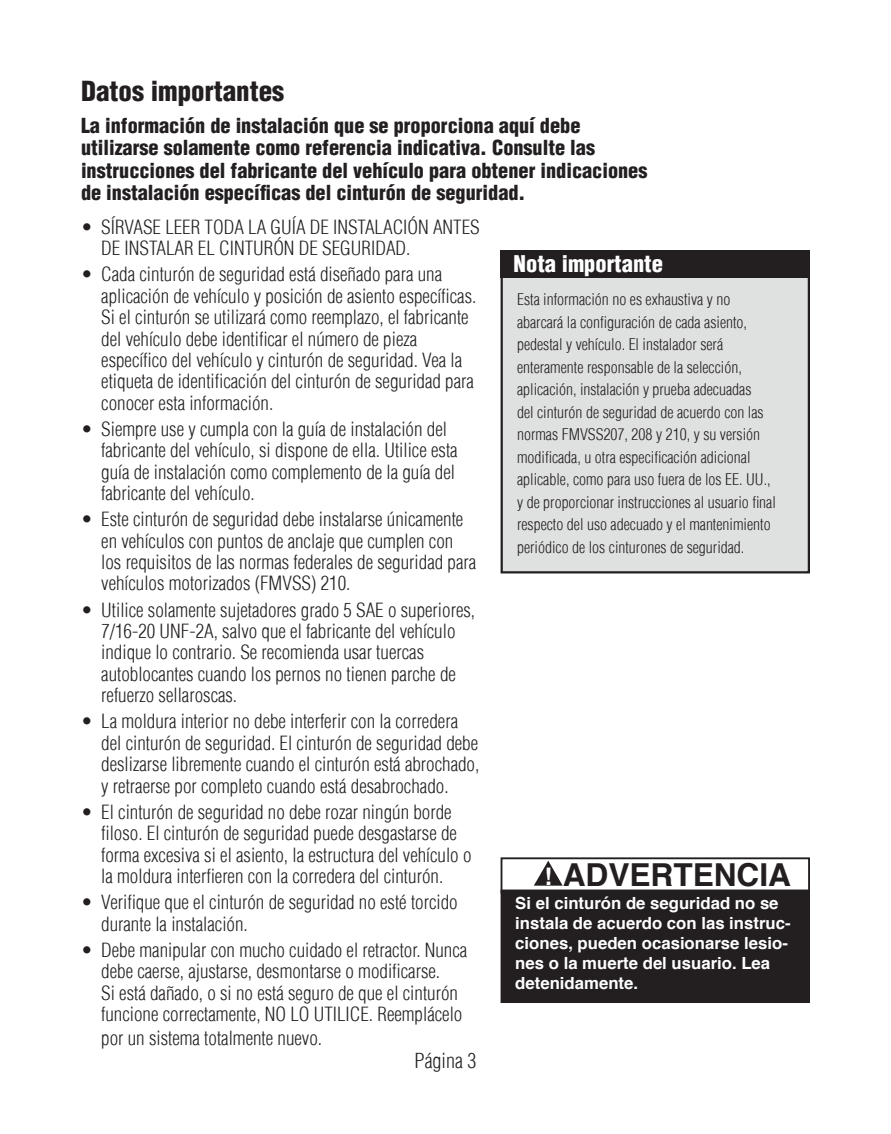
<style>
.page{position:relative;width:891px;height:1134px;background:#fff}
.page>*{position:absolute;margin:0;border:0;box-sizing:border-box;transform-origin:0 0}
.t1{font:700 31.72px "Helvetica";color:#231f20}
.t2{font:900 condensed 27px "Helvetica LT";color:#231f20}
.t3{font:700 24.07px "Helvetica";color:#fff}
.t4{font:900 condensed 22.5px "Helvetica LT";color:#fff}
.t5{font:900 condensed 20.25px/22.5px "Helvetica LT";color:#231f20}
.t6{font:300 condensed 20.25px "Helvetica LT";color:#231f20}
.t7{font:300 condensed 19.12px/21.4px "Helvetica LT";color:#231f20}
.t8{font:700 16.65px/20px "Helvetica";color:#fff}
.t9{font:300 condensed 15.75px/22.5px "Helvetica LT";color:#231f20}
</style>
<div class="page">
<div style="left:502px;top:276px;width:307px;height:296px;background:#dfe0e0"></div>
<div style="left:501px;top:275px;width:309px;height:298px;border:2px solid #231f20"></div>
<div style="left:501px;top:250px;width:309px;height:28px;background:#231f20"></div>
<svg style="left:534px;top:860px;width:29px;height:26px"></svg>
<div style="left:502px;top:890px;width:307px;height:112px;background:#231f20"></div>
<div style="left:501px;top:890px;width:309px;height:113px;border:2px solid #231f20"></div>
<div style="left:501px;top:857px;width:309px;height:37px;border:2px solid #231f20"></div>
<h2 class="t2" style="left:81px;top:74px;width:205px">Datos importantes</h2>
<p class="t5" style="left:81px;top:114px;width:568px">La información de instalación que se proporciona aquí debe utilizarse solamente como referencia indicativa. Consulte las instrucciones del fabricante del vehículo para obtener indicaciones de instalación específicas del cinturón de seguridad.</p>
<p class="t7" style="left:101px;top:216px;width:380px;text-indent:-20px">• SÍRVASE LEER TODA LA GUÍA DE INSTALACIÓN ANTES<br>DE INSTALAR EL CINTURÓN DE SEGURIDAD.</p>
<p class="t7" style="left:101px;top:264px;width:377px;text-indent:-20px">• Cada cinturón de seguridad está diseñado para una aplicación de vehículo y posición de asiento específicas.<br>Si el cinturón se utilizará como reemplazo, el fabricante del vehículo debe identificar el número de pieza específico del vehículo y cinturón de seguridad. Vea la etiqueta de identificación del cinturón de seguridad para conocer esta información.</p>
<p class="t7" style="left:101px;top:418px;width:358px;text-indent:-20px">• Siempre use y cumpla con la guía de instalación del fabricante del vehículo, si dispone de ella. Utilice esta guía de instalación como complemento de la guía del fabricante del vehículo.</p>
<p class="t7" style="left:101px;top:509px;width:376px;text-indent:-20px">• Este cinturón de seguridad debe instalarse únicamente en vehículos con puntos de anclaje que cumplen con los requisitos de las normas federales de seguridad para vehículos motorizados (FMVSS) 210.</p>
<p class="t7" style="left:101px;top:599px;width:375px;text-indent:-20px">• Utilice solamente sujetadores grado 5 SAE o superiores, 7/16-20 UNF-2A, salvo que el fabricante del vehículo indique lo contrario. Se recomienda usar tuercas autoblocantes cuando los pernos no tienen parche de refuerzo sellaroscas.</p>
<p class="t7" style="left:101px;top:711px;width:380px;text-indent:-20px">• La moldura interior no debe interferir con la corredera del cinturón de seguridad. El cinturón de seguridad debe deslizarse libremente cuando el cinturón está abrochado, y retraerse por completo cuando está desabrochado.</p>
<p class="t7" style="left:101px;top:801px;width:372px;text-indent:-20px">• El cinturón de seguridad no debe rozar ningún borde filoso. El cinturón de seguridad puede desgastarse de forma excesiva si el asiento, la estructura del vehículo o la moldura interfieren con la corredera del cinturón.</p>
<p class="t7" style="left:101px;top:892px;width:358px;text-indent:-20px">• Verifique que el cinturón de seguridad no esté torcido durante la instalación.</p>
<p class="t7" style="left:101px;top:939px;width:368px;text-indent:-20px">• Debe manipular con mucho cuidado el retractor. Nunca debe caerse, ajustarse, desmontarse o modificarse.<br>Si está dañado, o si no está seguro de que el cinturón funcione correctamente, NO LO UTILICE. Reemplácelo</p>
<p class="t7" style="left:101px;top:1028px;width:222px">por un sistema totalmente nuevo.</p>
<p class="t4" style="left:514px;top:250px;width:151px">Nota importante</p>
<p class="t9" style="left:517px;top:288px;width:260px">Esta información no es exhaustiva y no abarcará la configuración de cada asiento, pedestal y vehículo. El instalador será enteramente responsable de la selección, aplicación, instalación y prueba adecuadas<br>del cinturón de seguridad de acuerdo con las normas FMVSS207, 208 y 210, y su versión modificada, u otra especificación adicional aplicable, como para uso fuera de los EE. UU., y de proporcionar instrucciones al usuario final respecto del uso adecuado y el mantenimiento periódico de los cinturones de seguridad.</p>
<h1 class="t1" style="left:563px;top:849px;width:230px">ADVERTENCIA</h1>
<p class="t8" style="left:515px;top:893px;width:277px">Si el cinturón de seguridad no se instala de acuerdo con las instruc&shy;ciones, pueden ocasionarse lesio&shy;nes o la muerte del usuario. Lea detenidamente.</p>
<p class="t3" style="left:544px;top:857px;width:10px">!</p>
<p class="t6" style="left:415px;top:1048px;width:63px">Página 3</p>
</div>
